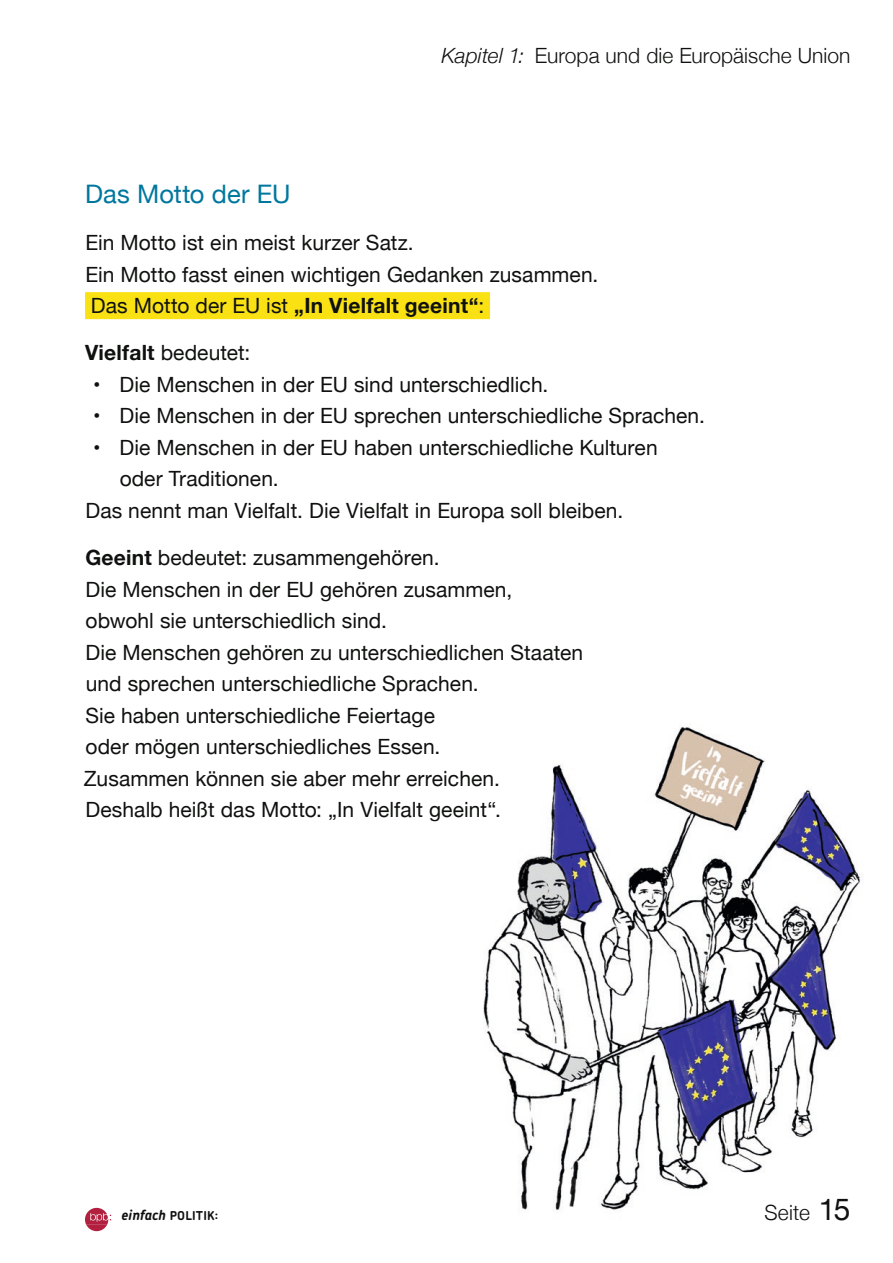
<style>
.page{position:relative;width:893px;height:1263px;background:#fff}
.page>*{position:absolute;margin:0;border:0;box-sizing:border-box;transform-origin:0 0}
.t1{font:25.5px "Helvetica Neue";color:#00779e}
.p_fliess{font:21px/31.5px "Helvetica Neue";letter-spacing:.005em;color:#0f110f}
.t2{font:300 21px "Helvetica Neue";letter-spacing:.005em;color:#0f110f}
.t3{font:700 12.3px "Chevin";letter-spacing:.015em;color:#0f110f}
.s1{font-style:italic}
.s2{font-weight:700}
.s3{font-style:italic;font-size:14.1px}
.s4{font-weight:400;font-size:30px}
</style>
<div class="page">
<img style="left:95px;top:723px;width:767px;height:497px">
<svg style="left:85px;top:1208px;width:26px;height:23px"></svg>
<div style="left:85px;top:292px;width:405px;height:27px;background:#fae114"></div>
<p class="t2" style="left:441px;top:38px;width:410px"><span class="s1">Kapitel 1:</span> Europa und die Europäische Union</p>
<h3 class="t1" style="left:85px;top:175px;width:207px">Das Motto der EU</h3>
<p class="p_fliess" style="left:85px;top:228px;width:514px">Ein Motto ist ein meist kurzer Satz.<br>Ein Motto fasst einen wichtigen Gedanken zusammen.<br>Das Motto der EU ist <span class="s2">„In Vielfalt geeint“</span>:</p>
<p class="p_fliess" style="left:85px;top:338px;width:167px"><span class="s2">Vielfalt</span> bedeutet:</p>
<p class="p_fliess" style="left:93px;top:370px;width:457px">• Die Menschen in der EU sind unterschiedlich.</p>
<p class="p_fliess" style="left:93px;top:401px;width:613px">• Die Menschen in der EU sprechen unterschiedliche Sprachen.</p>
<p class="p_fliess" style="left:120px;top:433px;width:540px;text-indent:-26px">• Die Menschen in der EU haben unterschiedliche Kulturen oder Traditionen.</p>
<p class="p_fliess" style="left:85px;top:496px;width:539px">Das nennt man Vielfalt. Die Vielfalt in Europa soll bleiben.</p>
<p class="p_fliess" style="left:84px;top:543px;width:501px"><span class="s2">Geeint</span> bedeutet: zusammengehören.<br>Die Menschen in der EU gehören zusammen, obwohl sie unterschiedlich sind.<br>Die Menschen gehören zu unterschiedlichen Staaten und sprechen unterschiedliche Sprachen.<br>Sie haben unterschiedliche Feiertage<br>oder mögen unterschiedliches Essen.<br>Zusammen können sie aber mehr erreichen.<br>Deshalb heißt das Motto: „In Vielfalt geeint“.</p>
<p class="t3" style="left:121px;top:1208px;width:98px"><span class="s3">einfach</span> POLITIK:</p>
<p class="t2" style="left:765px;top:1196px;width:87px">Seite <span class="s4">15</span></p>
</div>
